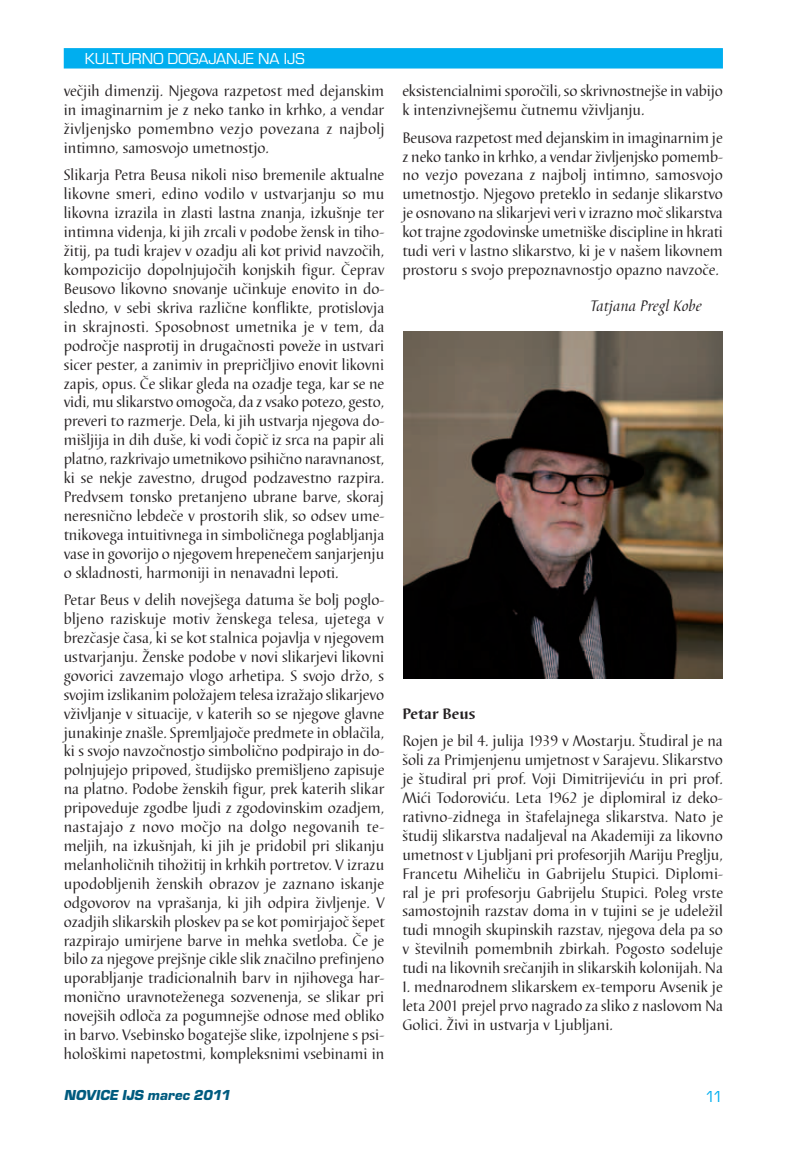
<style>
.page{position:relative;width:808px;height:1149px;background:#fff}
.page>*{position:absolute;margin:0;border:0;box-sizing:border-box;transform-origin:0 0}
.t1{font:16.5px "Eurostile TEE";color:#fff}
.t2{font:16.5px "Eurostile TEE";color:#00aeef}
.t3{font:15.75px/18.9px "Barbedor TEE";color:#231f20;text-align:justify}
.t4{font:italic 15.75px "Barbedor TEE";color:#231f20}
.t5{font:700 15.75px "Barbedor TEE";color:#231f20}
.t6{font:italic 15px "Eurostile TEE Blac";color:#005b7f}
</style>
<div class="page">
<div style="left:64px;top:48px;width:659px;height:20px;background:#00aeef;border:2px solid #00aeef"></div>
<img style="left:404px;top:331px;width:319px;height:347px">
<p class="t1" style="left:85px;top:50px;width:48px">KULTURNO</p>
<p class="t1" style="left:168px;top:50px;width:22px">DOGAJANJ</p>
<p class="t1" style="left:246px;top:50px;width:60px">E NA IJS</p>
<p class="t3" style="left:64px;top:82px;width:322px">večjih dimenzij. Njegova razpetost med dejanskim in imaginarnim je z neko tanko in krhko, a vendar življenjsko pomembno vezjo povezana z najbolj intimno, samosvojo umetnostjo.</p>
<p class="t3" style="left:64px;top:166px;width:322px">Slikarja Petra Beusa nikoli niso bremenile aktualne likovne smeri, edino vodilo v ustvarjanju so mu likovna izrazila in zlasti lastna znanja, izkušnje ter intimna videnja, ki jih zrcali v podobe žensk in tiho&shy;žitij, pa tudi krajev v ozadju ali kot privid navzočih, kompozicijo dopolnjujočih konjskih figur. Čeprav Beusovo likovno snovanje učinkuje enovito in do&shy;sledno, v sebi skriva različne konflikte, protislovja in skrajnosti. Sposobnost umetnika je v tem, da področje nasprotij in drugačnosti poveže in ustvari sicer pester, a zanimiv in prepričljivo enovit likovni zapis, opus. Če slikar gleda na ozadje tega, kar se ne vidi, mu slikarstvo omogoča, da z vsako potezo, gesto, preveri to razmerje. Dela, ki jih ustvarja njegova do&shy;mišljija in dih duše, ki vodi čopič iz srca na papir ali platno, razkrivajo umetnikovo psihično naravnanost, ki se nekje zavestno, drugod podzavestno razpira.<br>Predvsem tonsko pretanjeno ubrane barve, skoraj neresnično lebdeče v prostorih slik, so odsev ume&shy;tnikovega intuitivnega in simboličnega poglabljanja vase in govorijo o njegovem hrepenečem sanjarjenju o skladnosti, harmoniji in nenavadni lepoti.</p>
<p class="t3" style="left:64px;top:590px;width:322px">Petar Beus v delih novejšega datuma še bolj poglo&shy;bljeno raziskuje motiv ženskega telesa, ujetega v brezčasje časa, ki se kot stalnica pojavlja v njegovem ustvarjanju. Ženske podobe v novi slikarjevi likovni govorici zavzemajo vlogo arhetipa. S svojo držo, s svojim izslikanim položajem telesa izražajo slikarjevo vživljanje v situacije, v katerih so se njegove glavne junakinje znašle. Spremljajoče predmete in oblačila, ki s svojo navzočnostjo simbolično podpirajo in do&shy;polnjujejo pripoved, študijsko premišljeno zapisuje na platno. Podobe ženskih figur, prek katerih slikar pripoveduje zgodbe ljudi z zgodovinskim ozadjem, nastajajo z novo močjo na dolgo negovanih te&shy;meljih, na izkušnjah, ki jih je pridobil pri slikanju melanholičnih tihožitij in krhkih portretov. V izrazu upodobljenih ženskih obrazov je zaznano iskanje odgovorov na vprašanja, ki jih odpira življenje. V ozadjih slikarskih ploskev pa se kot pomirjajoč šepet razpirajo umirjene barve in mehka svetloba. Če je bilo za njegove prejšnje cikle slik značilno prefinjeno uporabljanje tradicionalnih barv in njihovega har&shy;monično uravnoteženega sozvenenja, se slikar pri novejših odloča za pogumnejše odnose med obliko in barvo. Vsebinsko bogatejše slike, izpolnjene s psi&shy;hološkimi napetostmi, kompleksnimi vsebinami in</p>
<p class="t3" style="left:402px;top:82px;width:322px">eksistencialnimi sporočili, so skrivnostnejše in vabijo k intenzivnejšemu čutnemu vživljanju.</p>
<p class="t3" style="left:402px;top:128px;width:322px">Beusova razpetost med dejanskim in imaginarnim je z neko tanko in krhko, a vendar življenjsko pomemb&shy;no vezjo povezana z najbolj intimno, samosvojo umetnostjo. Njegovo preteklo in sedanje slikarstvo je osnovano na slikarjevi veri v izrazno moč slikarstva kot trajne zgodovinske umetniške discipline in hkrati tudi veri v lastno slikarstvo, ki je v našem likovnem prostoru s svojo prepoznavnostjo opazno navzoče.</p>
<p class="t4" style="left:590px;top:296px;width:113px">Tatjana Pregl Kobe</p>
<p class="t5" style="left:402px;top:704px;width:75px">Petar Beus</p>
<p class="t3" style="left:402px;top:731px;width:322px">Rojen je bil 4. julija 1939 v Mostarju. Študiral je na šoli za Primjenjenu umjetnost v Sarajevu. Slikarstvo je študiral pri prof. Voji Dimitrijeviću in pri prof.<br>Mići Todoroviću. Leta 1962 je diplomiral iz deko&shy;rativno-zidnega in štafelajnega slikarstva. Nato je študij slikarstva nadaljeval na Akademiji za likovno umetnost v Ljubljani pri profesorjih Mariju Preglju, Francetu Miheliču in Gabrijelu Stupici. Diplomi&shy;ral je pri profesorju Gabrijelu Stupici. Poleg vrste samostojnih razstav doma in v tujini se je udeležil tudi mnogih skupinskih razstav, njegova dela pa so v številnih pomembnih zbirkah. Pogosto sodeluje tudi na likovnih srečanjih in slikarskih kolonijah. Na I. mednarodnem slikarskem ex-temporu Avsenik je leta 2001 prejel prvo nagrado za sliko z naslovom Na Golici. Živi in ustvarja v Ljubljani.</p>
<p class="t6" style="left:64px;top:1085px;width:171px">NOVICE IJS marec 2011</p>
<p class="t2" style="left:705px;top:1087px;width:19px">11</p>
</div>
